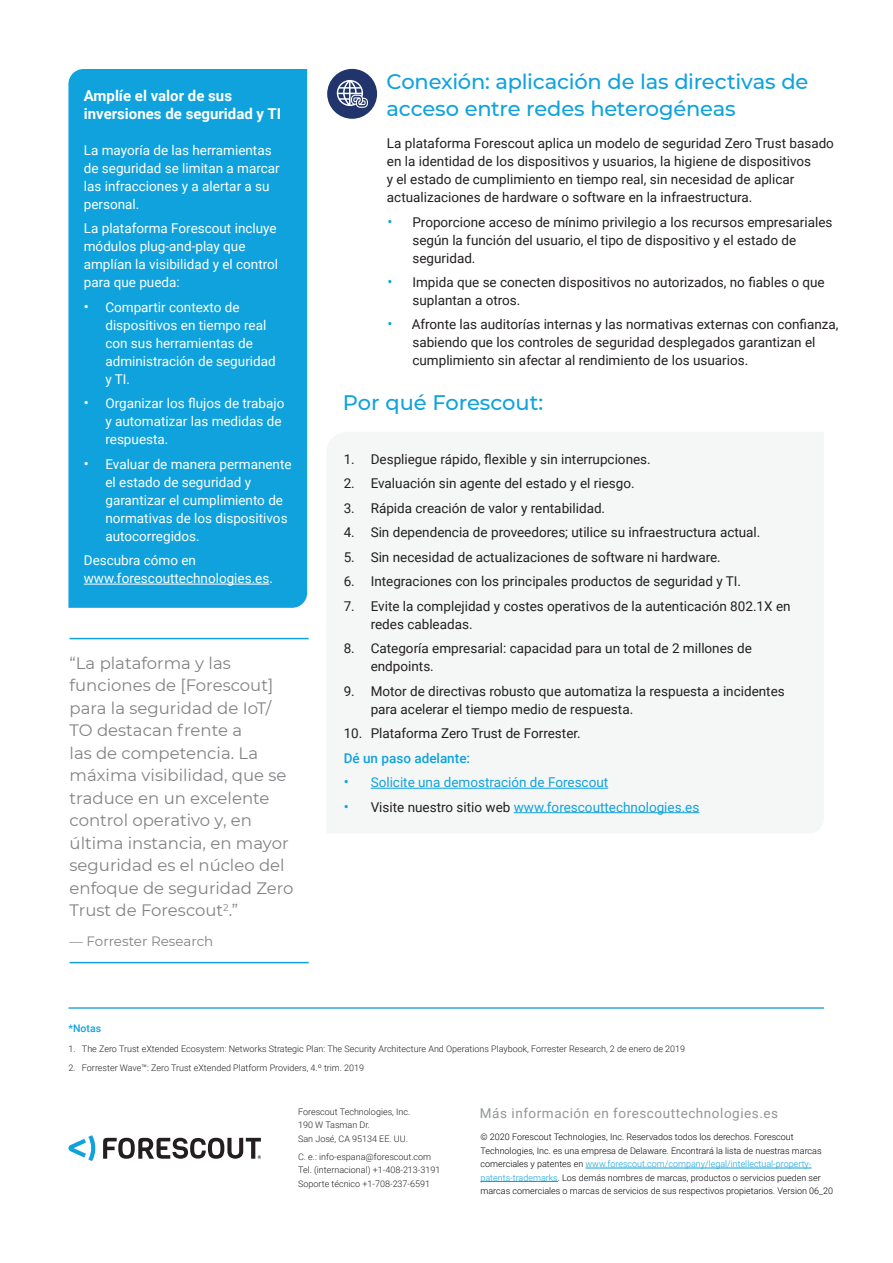
<style>
.page{position:relative;width:893px;height:1263px;background:#fff}
.page>*{position:absolute;margin:0;border:0;box-sizing:border-box;transform-origin:0 0}
.L1_Chapter_Title_for{font:500 21px/27px "Montserrat";letter-spacing:-.01em;color:#0fa2dd}
.body{font:16.5px/22.5px "Montserrat";color:#818285}
.Body_Text_9pt{font:700 15px/18px "Roboto";color:#fff}
.Bullet_Text_9pt{font:13.5px/18px "Roboto";color:#231f20}
.Bullet_Text_White_9p{font:13.5px/18px "Roboto";color:#fff}
.t1{font:13.5px "Roboto";color:#0fa2dd}
.t2{font:13.5px "Roboto";letter-spacing:.04em;color:#939598}
.body-2{font:13.5px "Montserrat";color:#818285}
.Bullet_Text_9pt-2{font:500 13.5px "Roboto";color:#0fa2dd}
.body-3{font:500 10.5px "Roboto";color:#0fa2dd}
.boilerplate{font:300 9px/13.5px "Roboto";color:#000}
.Head_2{font:300 9px/13.5px "Roboto";color:#231f20}
.s1{font-size:15px}
.s2{font-size:15px;color:#0fa2dd}
.s3{color:#231f20}
.s4{color:#0fa2dd}
</style>
<div class="page">
<div style="left:68px;top:69px;width:239px;height:539px;background:#0fa2dd"></div>
<hr style="left:84px;top:584px;width:185px;height:1px;background:#fff">
<hr style="left:70px;top:638px;width:239px;height:1px;background:#0fa2dd">
<hr style="left:70px;top:962px;width:239px;height:1px;background:#0fa2dd">
<svg style="left:68px;top:1135px;width:27px;height:26px"></svg>
<svg style="left:103px;top:1138px;width:158px;height:21px"></svg>
<hr style="left:68px;top:1007px;width:756px;height:2px;background:#33a6de">
<hr style="left:371px;top:788px;width:237px;height:1px;background:#0fa2dd">
<hr style="left:514px;top:812px;width:185px;height:1px;background:#0fa2dd">
<div style="left:327px;top:69px;width:50px;height:50px;background:#21346c;border-radius:50%"></div>
<svg style="left:337px;top:80px;width:31px;height:28px"></svg>
<hr style="left:585px;top:1168px;width:226px;height:1px;background:#0fa2dd">
<hr style="left:480px;top:1181px;width:78px;height:1px;background:#0fa2dd">
<p class="Body_Text_9pt" style="left:84px;top:86px;width:199px">Amplíe el valor de sus inversiones de seguridad y TI</p>
<p class="Bullet_Text_White_9p" style="left:84px;top:140px;width:197px">La mayoría de las herramientas de seguridad se limitan a marcar las infracciones y a alertar a su personal.</p>
<p class="Bullet_Text_White_9p" style="left:84px;top:219px;width:196px">La plataforma Forescout incluye módulos plug-and-play que amplían la visibilidad y el control para que pueda:</p>
<p class="Bullet_Text_White_9p" style="left:105px;top:297px;width:172px;text-indent:-22px"><span class="s1">•</span> Compartir contexto de dispositivos en tiempo real con sus herramientas de administración de seguridad y TI.</p>
<p class="Bullet_Text_White_9p" style="left:105px;top:394px;width:180px;text-indent:-22px"><span class="s1">•</span> Organizar los flujos de trabajo y automatizar las medidas de respuesta.</p>
<p class="Bullet_Text_White_9p" style="left:105px;top:454px;width:188px;text-indent:-22px"><span class="s1">•</span> Evaluar de manera permanente el estado de seguridad y garantizar el cumplimiento de normativas de los dispositivos autocorregidos.</p>
<p class="Bullet_Text_White_9p" style="left:84px;top:551px;width:191px">Descubra cómo en www.forescouttechnologies.es.</p>
<p class="body" style="left:70px;top:651px;width:226px">“La plataforma y las funciones de [Forescout] para la seguridad de IoT/<br>TO destacan frente a<br>las de competencia. La máxima visibilidad, que se traduce en un excelente control operativo y, en última instancia, en mayor seguridad es el núcleo del enfoque de seguridad Zero<br>Trust de Forescout<sup>2</sup>.”</p>
<p class="body-2" style="left:70px;top:932px;width:145px">— Forrester Research</p>
<p class="L1_Chapter_Title_for" style="left:387px;top:67px;width:423px">Conexión: aplicación de las directivas de acceso entre redes heterogéneas</p>
<p class="Bullet_Text_9pt" style="left:387px;top:134px;width:449px">La plataforma Forescout aplica un modelo de seguridad Zero Trust basado en la identidad de los dispositivos y usuarios, la higiene de dispositivos<br>y el estado de cumplimiento en tiempo real, sin necesidad de aplicar actualizaciones de hardware o software en la infraestructura.</p>
<p class="Bullet_Text_9pt" style="left:412px;top:212px;width:422px;text-indent:-25px"><span class="s2">•</span> Proporcione acceso de mínimo privilegio a los recursos empresariales según la función del usuario, el tipo de dispositivo y el estado de seguridad.</p>
<p class="Bullet_Text_9pt" style="left:412px;top:273px;width:414px;text-indent:-25px"><span class="s2">•</span> Impida que se conecten dispositivos no autorizados, no fiables o que suplantan a otros.</p>
<p class="Bullet_Text_9pt" style="left:412px;top:315px;width:428px;text-indent:-25px"><span class="s2">•</span> Afronte las auditorías internas y las normativas externas con confianza, sabiendo que los controles de seguridad desplegados garantizan el cumplimiento sin afectar al rendimiento de los usuarios.</p>
<p class="L1_Chapter_Title_for" style="left:343px;top:388px;width:202px">Por qué Forescout:</p>
<p class="Bullet_Text_9pt" style="left:344px;top:450px;width:309px">1. Despliegue rápido, flexible y sin interrupciones.</p>
<p class="Bullet_Text_9pt" style="left:344px;top:474px;width:292px">2. Evaluación sin agente del estado y el riesgo.</p>
<p class="Bullet_Text_9pt" style="left:344px;top:499px;width:263px">3. Rápida creación de valor y rentabilidad.</p>
<p class="Bullet_Text_9pt" style="left:344px;top:523px;width:418px">4. Sin dependencia de proveedores; utilice su infraestructura actual.</p>
<p class="Bullet_Text_9pt" style="left:344px;top:547px;width:379px">5. Sin necesidad de actualizaciones de software ni hardware.</p>
<p class="Bullet_Text_9pt" style="left:344px;top:572px;width:399px">6. Integraciones con los principales productos de seguridad y TI.</p>
<p class="Bullet_Text_9pt" style="left:371px;top:596px;width:421px;text-indent:-27px">7. Evite la complejidad y costes operativos de la autenticación 802.1X en redes cableadas.</p>
<p class="Bullet_Text_9pt" style="left:371px;top:639px;width:383px;text-indent:-27px">8. Categoría empresarial: capacidad para un total de 2 millones de endpoints.</p>
<p class="Bullet_Text_9pt" style="left:371px;top:681px;width:416px;text-indent:-27px">9. Motor de directivas robusto que automatiza la respuesta a incidentes para acelerar el tiempo medio de respuesta.</p>
<p class="Bullet_Text_9pt" style="left:344px;top:724px;width:239px">10. Plataforma Zero Trust de Forrester.</p>
<p class="Bullet_Text_9pt-2" style="left:344px;top:748px;width:128px">Dé un paso adelante:</p>
<p class="t1" style="left:344px;top:773px;width:266px"><span class="s1">•</span> Solicite una demostración de Forescout</p>
<p class="t1" style="left:344px;top:797px;width:357px"><span class="s1">•</span> <span class="s3">Visite nuestro sitio web</span> www.forescouttechnologies.es</p>
<p class="body-3" style="left:68px;top:1021px;width:34px">*Notas</p>
<p class="Head_2" style="left:68px;top:1041px;width:618px">1. The Zero Trust eXtended Ecosystem: Networks Strategic Plan: The Security Architecture And Operations Playbook, Forrester Research, 2 de enero de 2019</p>
<p class="Head_2" style="left:68px;top:1061px;width:297px">2. Forrester Wave™: Zero Trust eXtended Platform Providers, 4.º trim. 2019</p>
<p class="Head_2" style="left:298px;top:1104px;width:114px">Forescout Technologies, Inc.<br>190 W Tasman Dr.<br>San José, CA 95134 EE. UU.</p>
<p class="Head_2" style="left:298px;top:1149px;width:144px">C. e.: info-espana@forescout.com<br>Tel. (internacional) +1-408-213-3191<br>Soporte técnico +1-708-237-6591</p>
<p class="t2" style="left:480px;top:1103px;width:300px">Más información en forescouttechnologies.es</p>
<p class="boilerplate" style="left:480px;top:1130px;width:354px">© 2020 Forescout Technologies, Inc. Reservados todos los derechos. Forescout Technologies, Inc. es una empresa de Delaware. Encontrará la lista de nuestras marcas comerciales y patentes en <span class="s4">www.forescout.com/company/legal/intellectual-property&shy;patents-trademarks</span>. Los demás nombres de marcas, productos o servicios pueden ser marcas comerciales o marcas de servicios de sus respectivos propietarios. Version 06_20</p>
</div>
